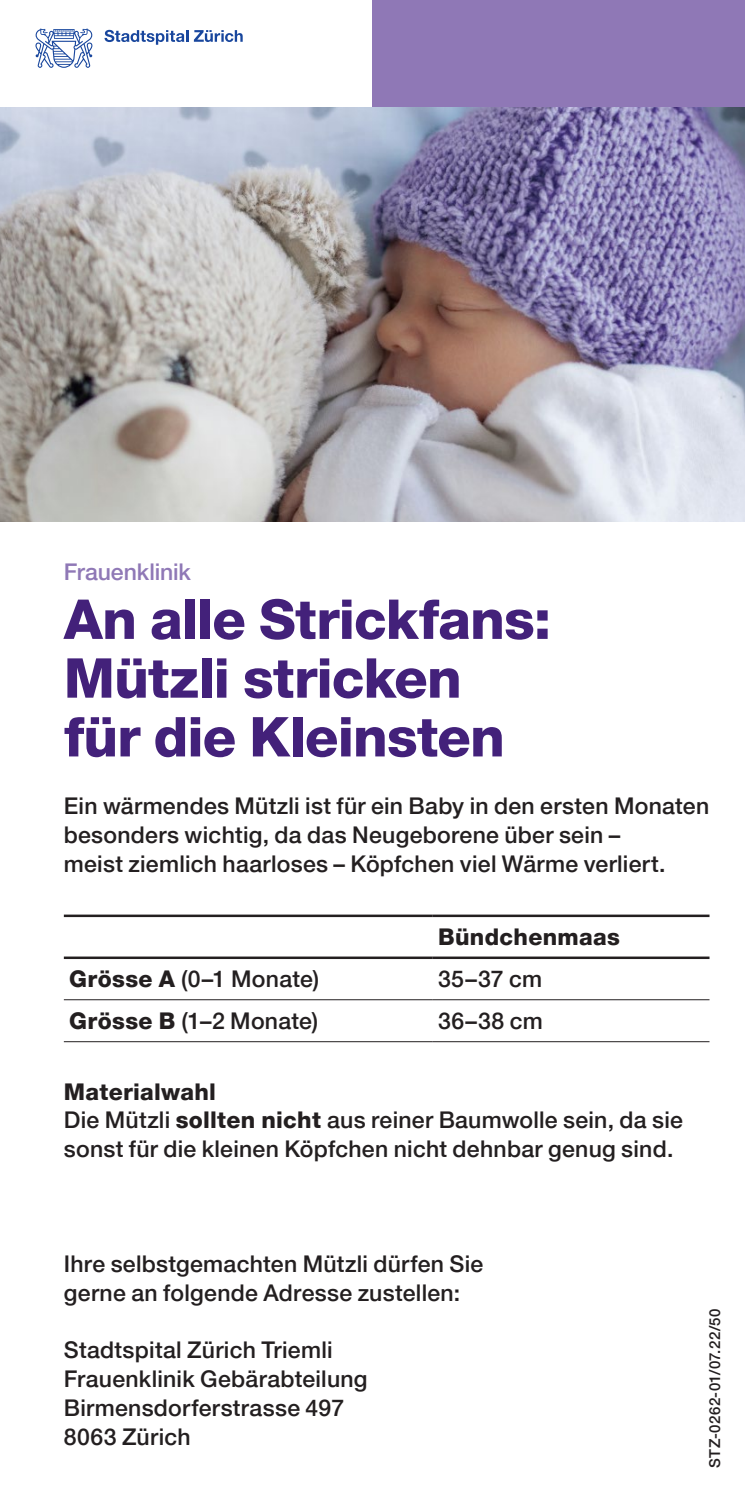
<style>
.page{position:relative;width:745px;height:1489px;background:#fff}
.page>*{position:absolute;margin:0;border:0;box-sizing:border-box;transform-origin:0 0}
.t1{font:800 55px/58.8px "Helvetica Neue LT Pro";letter-spacing:-.015em;color:#43217a}
.t2{font:500 23px/28.8px "Helvetica Neue LT Pro";letter-spacing:.01em;color:#231f20}
.t3{font:500 23px "Helvetica Neue LT Pro";letter-spacing:-.005em;color:#8f78b6}
.t4{font:800 23px "Helvetica Neue LT Pro";letter-spacing:.015em;color:#231f20}
.t5{font:500 15px "Helvetica Neue LT Pro";letter-spacing:.025em;color:#231f20}
.s1{font-weight:800}
</style>
<div class="page">
<img style="left:0;top:106px;width:744px;height:415px">
<hr style="left:64px;top:999px;width:368px;height:1px;background:#231f20">
<hr style="left:432px;top:999px;width:277px;height:1px;background:#231f20">
<hr style="left:64px;top:1041px;width:368px;height:1px;background:#231f20">
<hr style="left:432px;top:1041px;width:277px;height:1px;background:#231f20">
<hr style="left:64px;top:914px;width:368px;height:3px;background:#231f20">
<hr style="left:432px;top:914px;width:277px;height:3px;background:#231f20">
<hr style="left:64px;top:956px;width:368px;height:3px;background:#231f20">
<hr style="left:432px;top:956px;width:277px;height:3px;background:#231f20">
<svg style="left:104px;top:30px;width:84px;height:15px"></svg>
<svg style="left:194px;top:30px;width:48px;height:12px"></svg>
<svg style="left:35px;top:28px;width:57px;height:40px"></svg>
<div style="left:372px;top:0;width:372px;height:106px;background:#8f78b6"></div>
<p class="t3" style="left:64px;top:558px;width:128px">Frauenklinik</p>
<h1 class="t1" style="left:64px;top:589px;width:488px">An alle Strickfans:<br>Mützli stricken für die Kleinsten</h1>
<p class="t2" style="left:64px;top:791px;width:646px">Ein wärmendes Mützli ist für ein Baby in den ersten Monaten besonders wichtig, da das Neugeborene über sein –<br>meist ziemlich haarloses – Köpfchen viel Wärme verliert.</p>
<p class="t4" style="left:438px;top:923px;width:183px">Bündchenmaas</p>
<p class="t2" style="left:69px;top:964px;width:251px"><span class="s1">Grösse A</span> (0–1 Monate)</p>
<p class="t2" style="left:438px;top:964px;width:106px">35–37 cm</p>
<p class="t2" style="left:69px;top:1006px;width:250px"><span class="s1">Grösse B</span> (1–2 Monate)</p>
<p class="t2" style="left:438px;top:1006px;width:106px">36–38 cm</p>
<p class="t2" style="left:64px;top:1076px;width:620px"><span class="s1">Materialwahl<br></span>Die Mützli <span class="s1">sollten nicht</span> aus reiner Baumwolle sein, da sie sonst für die kleinen Köpfchen nicht dehnbar genug sind.</p>
<p class="t2" style="left:64px;top:1249px;width:421px">Ihre selbstgemachten Mützli dürfen Sie gerne an folgende Adresse zustellen:</p>
<p class="t2" style="left:64px;top:1335px;width:305px">Stadtspital Zürich Triemli<br>Frauenklinik Gebärabteilung<br>Birmensdorferstrasse 497<br>8063 Zürich</p>
<p class="t5" style="left:705px;top:1467px;width:161px;rotate:-90deg">STZ-0262-01/07.22/50</p>
</div>
